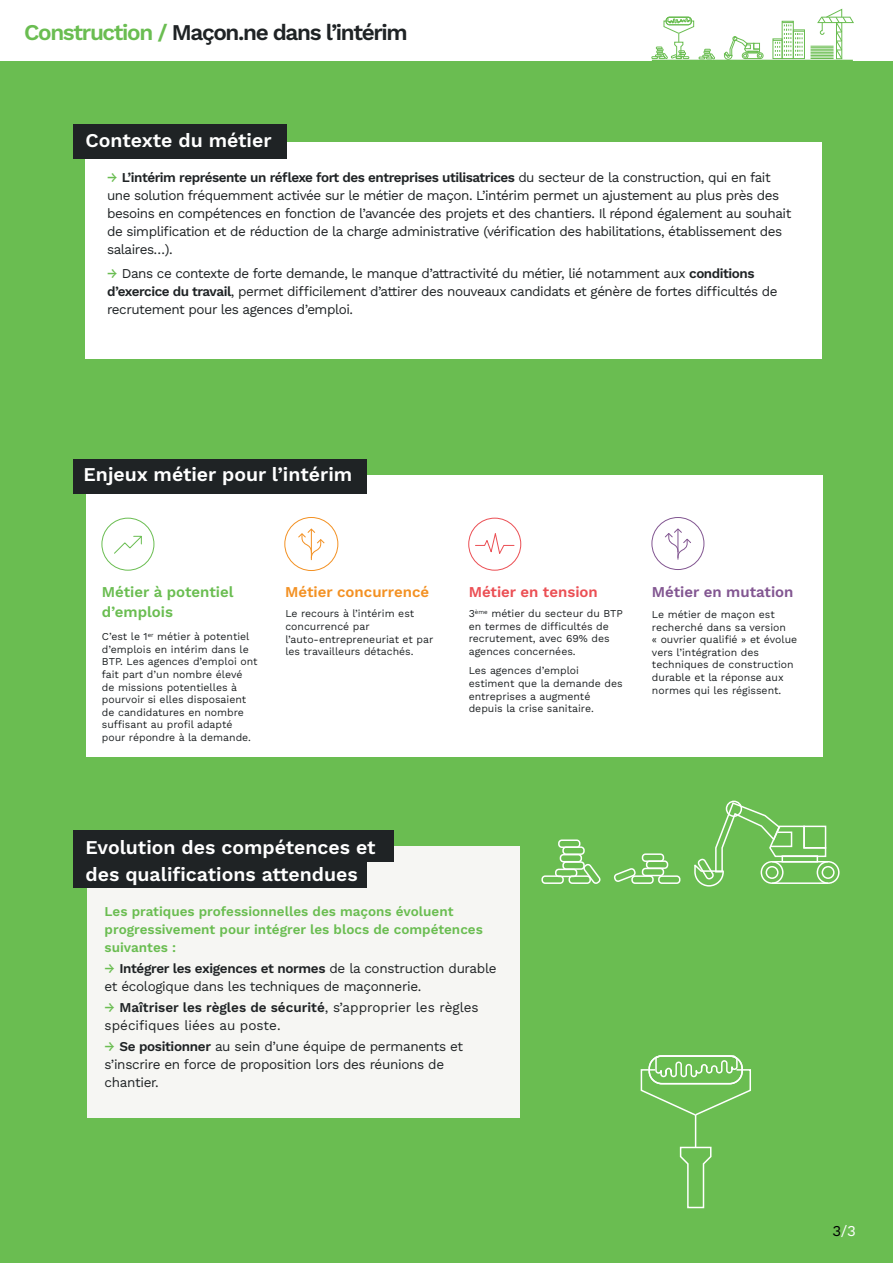
<style>
.page{position:relative;width:893px;height:1263px;background:#fff}
.page>*{position:absolute;margin:0;border:0;box-sizing:border-box;transform-origin:0 0}
.t1{font:600 22.5px "Work Sans";letter-spacing:-.06em;color:#1f2325}
.t2{font:600 19.5px/27px "Work Sans";color:#fff}
.t3{font:600 15px/19.5px "Work Sans";color:#6abd51}
.t4{font:600 15px "Work Sans";color:#f39123}
.t5{font:600 15px "Work Sans";color:#825691}
.t6{font:600 15px "Work Sans";color:#eb4f54}
.t7{font:15px "Work Sans";color:#fff}
.t8{font:13.5px/18px "Work Sans";letter-spacing:-.035em;color:#1f2325}
.t9{font:600 13.5px/18px "Work Sans";color:#6abd51}
.t10{font:13.5px/18px "Work Sans";color:#1f2325}
.t11{font:10.5px/12.6px "Work Sans";color:#1f2325}
.s1{color:#6abd51}
.s2{font-weight:500;color:#6abd51}
.s3{font-weight:600}
.s4{color:#000001}
</style>
<div class="page">
<div style="left:0;top:2px;width:893px;height:1261px;background:#6abd51"></div>
<div style="left:87px;top:846px;width:432px;height:271px;background:#f6f6f3"></div>
<div style="left:73px;top:830px;width:321px;height:32px;background:#1f2325"></div>
<div style="left:73px;top:861px;width:294px;height:27px;background:#1f2325"></div>
<div style="left:85px;top:142px;width:737px;height:216px;background:#fff"></div>
<div style="left:73px;top:125px;width:214px;height:34px;background:#1f2325"></div>
<div style="left:0;top:0;width:893px;height:61px;background:#fff"></div>
<div style="left:86px;top:476px;width:736px;height:281px;background:#fff"></div>
<div style="left:74px;top:459px;width:293px;height:34px;background:#1f2325"></div>
<div style="left:793px;top:29px;width:12px;height:30px;border:1px solid #6abd51"></div>
<div style="left:782px;top:21px;width:12px;height:38px;border:1px solid #6abd51"></div>
<div style="left:772px;top:38px;width:11px;height:21px;border:1px solid #6abd51"></div>
<svg style="left:773px;top:22px;width:31px;height:34px"></svg>
<svg style="left:810px;top:8px;width:44px;height:52px"></svg>
<div style="left:757px;top:52px;width:6px;height:7px;border:1px solid #6abd51;border-radius:50%"></div>
<svg style="left:723px;top:36px;width:39px;height:24px"></svg>
<div style="left:753px;top:43px;width:7px;height:7px;border:1px solid #6abd51"></div>
<hr style="left:652px;top:60px;width:201px;height:1px;background:#6abd51">
<svg style="left:652px;top:17px;width:63px;height:43px"></svg>
<div style="left:817px;top:861px;width:23px;height:23px;border:2px solid #fff;border-radius:50%"></div>
<hr style="left:772px;top:861px;width:56px;height:1px;background:#fff">
<hr style="left:772px;top:882px;width:56px;height:2px;background:#fff">
<div style="left:822px;top:866px;width:13px;height:13px;border:2px solid #fff;border-radius:50%"></div>
<svg style="left:694px;top:801px;width:133px;height:86px"></svg>
<div style="left:726px;top:801px;width:16px;height:16px;border:2px solid #fff;border-radius:50%"></div>
<div style="left:803px;top:826px;width:23px;height:22px;border:2px solid #fff"></div>
<div style="left:658px;top:875px;width:22px;height:9px;border:2px solid #fff;border-radius:3px"></div>
<div style="left:646px;top:860px;width:22px;height:9px;border:2px solid #fff;border-radius:3px"></div>
<div style="left:631px;top:875px;width:23px;height:9px;border:2px solid #fff;border-radius:3px"></div>
<div style="left:568px;top:875px;width:23px;height:9px;border:2px solid #fff;border-radius:3px"></div>
<svg style="left:582px;top:863px;width:19px;height:21px"></svg>
<div style="left:541px;top:875px;width:23px;height:9px;border:2px solid #fff;border-radius:3px"></div>
<div style="left:555px;top:869px;width:22px;height:8px;border:2px solid #fff;border-radius:3px"></div>
<div style="left:642px;top:853px;width:22px;height:9px;border:2px solid #fff;border-radius:3px"></div>
<div style="left:562px;top:861px;width:23px;height:9px;border:2px solid #fff;border-radius:3px"></div>
<div style="left:560px;top:854px;width:22px;height:8px;border:2px solid #fff;border-radius:3px"></div>
<div style="left:562px;top:846px;width:23px;height:9px;border:2px solid #fff;border-radius:3px"></div>
<div style="left:558px;top:839px;width:22px;height:9px;border:2px solid #fff;border-radius:3px"></div>
<div style="left:642px;top:868px;width:22px;height:8px;border:2px solid #fff;border-radius:3px"></div>
<svg style="left:614px;top:868px;width:23px;height:15px"></svg>
<hr style="left:695px;top:1115px;width:1px;height:33px;background:#fff">
<svg style="left:640px;top:1055px;width:111px;height:62px"></svg>
<div style="left:648px;top:1055px;width:95px;height:29px;border:2px solid #fff;border-radius:13px"></div>
<svg style="left:679px;top:1146px;width:33px;height:63px"></svg>
<div style="left:101px;top:518px;width:53px;height:53px;border:1px solid #6abd51;border-radius:50%"></div>
<svg style="left:114px;top:535px;width:28px;height:19px"></svg>
<div style="left:468px;top:518px;width:53px;height:53px;border:1px solid #eb4f54;border-radius:50%"></div>
<svg style="left:475px;top:529px;width:40px;height:25px"></svg>
<div style="left:651px;top:517px;width:53px;height:53px;border:1px solid #825691;border-radius:50%"></div>
<hr style="left:677px;top:529px;width:1px;height:30px;background:#825691">
<svg style="left:665px;top:528px;width:26px;height:30px"></svg>
<div style="left:284px;top:517px;width:54px;height:54px;border:1px solid #f39123;border-radius:50%"></div>
<hr style="left:311px;top:529px;width:1px;height:31px;background:#f39123">
<svg style="left:298px;top:528px;width:27px;height:31px"></svg>
<h1 class="t1" style="left:24px;top:15px;width:385px"><span class="s1">Construction /</span> Maçon.ne dans l’intérim</h1>
<h2 class="t2" style="left:86px;top:126px;width:188px">Contexte du métier</h2>
<p class="t8" style="left:107px;top:168px;width:686px"><span class="s2">→</span> <span class="s3">L’intérim représente un réflexe fort des entreprises utilisatrices</span> du secteur de la construction, qui en fait une solution fréquemment activée sur le métier de maçon. L’intérim permet un ajustement au plus près des besoins en compétences en fonction de l’avancée des projets et des chantiers. Il répond également au souhait de simplification et de réduction de la charge administrative (vérification des habilitations, établissement des salaires…).</p>
<p class="t8" style="left:107px;top:264px;width:672px"><span class="s2">→</span> Dans ce contexte de forte demande, le manque d’attractivité du métier, lié notamment aux <span class="s3">conditions d’exercice du travail</span>, permet difficilement d’attirer des nouveaux candidats et génère de fortes difficultés de recrutement pour les agences d’emploi.</p>
<h2 class="t2" style="left:84px;top:460px;width:270px">Enjeux métier pour l’intérim</h2>
<p class="t3" style="left:102px;top:582px;width:133px">Métier à potentiel d’emplois</p>
<p class="t4" style="left:285px;top:580px;width:145px">Métier concurrencé</p>
<p class="t6" style="left:469px;top:580px;width:131px">Métier en tension</p>
<p class="t5" style="left:652px;top:580px;width:143px">Métier en mutation</p>
<p class="t11" style="left:102px;top:630px;width:157px">C’est le 1<sup>er</sup> métier à potentiel d’emplois en intérim dans le<br>BTP. Les agences d’emploi ont fait part d’un nombre élevé de missions potentielles à pourvoir si elles disposaient de candidatures en nombre suffisant au profil adapté pour répondre à la demande.</p>
<p class="t11" style="left:285px;top:607px;width:150px">Le recours à l’intérim est concurrencé par l’auto-entrepreneuriat et par les travailleurs détachés.</p>
<p class="t11" style="left:469px;top:607px;width:156px">3<sup>ème</sup> métier du secteur du BTP en termes de difficultés de recrutement, avec 69% des agences concernées.</p>
<p class="t11" style="left:469px;top:664px;width:155px">Les agences d’emploi estiment que la demande des entreprises a augmenté depuis la crise sanitaire.</p>
<p class="t11" style="left:652px;top:608px;width:147px">Le métier de maçon est recherché dans sa version<br>« ouvrier qualifié » et évolue vers l’intégration des techniques de construction durable et la réponse aux normes qui les régissent.</p>
<h2 class="t2" style="left:86px;top:833px;width:292px">Evolution des compétences et des qualifications attendues</h2>
<p class="t9" style="left:105px;top:902px;width:380px">Les pratiques professionnelles des maçons évoluent progressivement pour intégrer les blocs de compétences suivantes :</p>
<p class="t8" style="left:105px;top:959px;width:393px"><span class="s2">→</span> <span class="s3">Intégrer les exigences et normes</span> de la construction durable et écologique dans les techniques de maçonnerie.</p>
<p class="t10" style="left:105px;top:998px;width:376px"><span class="s2">→</span> <span class="s3">Maîtriser les règles de sécurité</span>, s’approprier les règles spécifiques liées au poste.</p>
<p class="t8" style="left:105px;top:1037px;width:360px"><span class="s2">→</span> <span class="s3">Se positionner</span> au sein d’une équipe de permanents et s’inscrire en force de proposition lors des réunions de chantier.</p>
<p class="t7" style="left:832px;top:1220px;width:25px"><span class="s4">3</span>/3</p>
</div>
